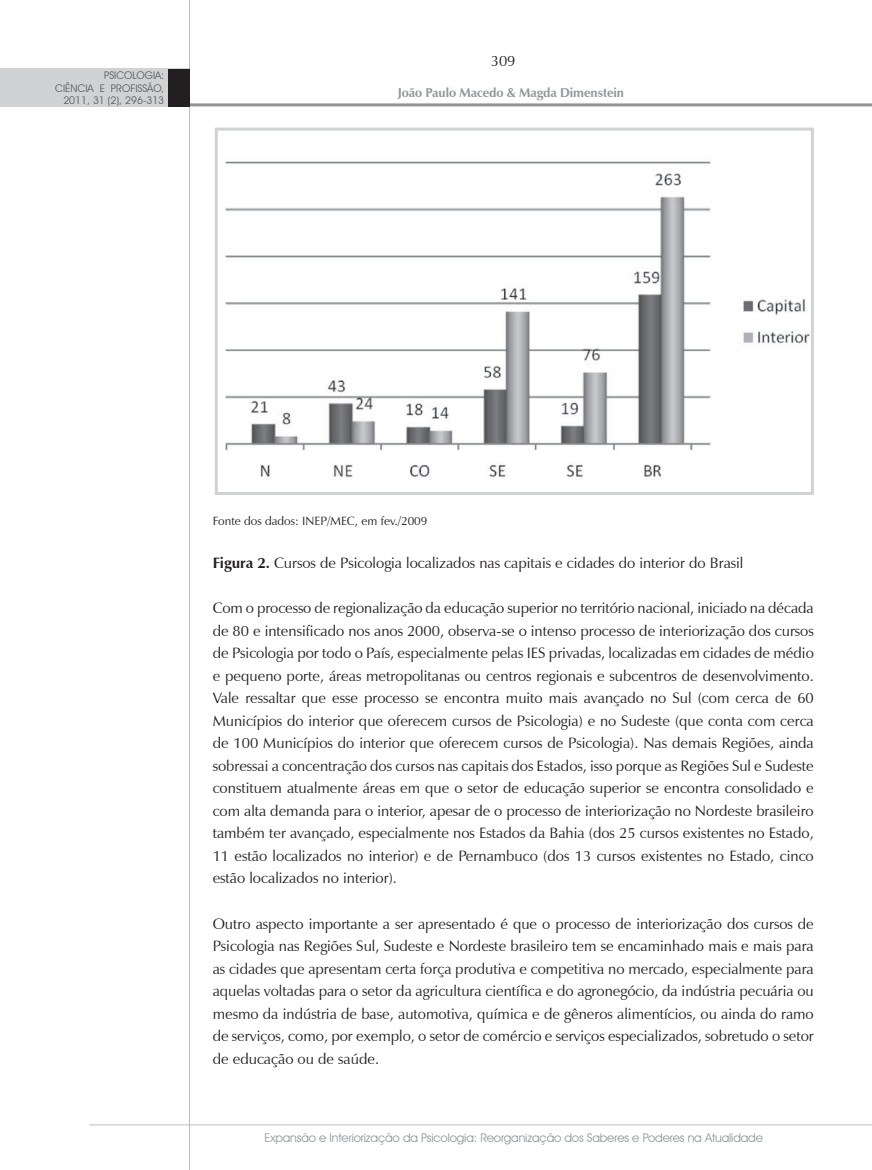
<style>
.page{position:relative;width:872px;height:1170px;background:#fff}
.page>*{position:absolute;margin:0;border:0;box-sizing:border-box;transform-origin:0 0}
.t1{font:15px/22.5px "Zapf Humanist 601 BT";color:#231f20;text-align:justify}
.t2{font:700 12.75px "Zapf Humanist 601 BT";letter-spacing:-.01em;color:#939598}
.t3{font:12px "Avant Garde IT Cby BT";letter-spacing:-.01em;color:#939598}
.t4{font:12px "Zapf Humanist 601 BT";color:#231f20}
.t5{font:10.5px/12.6px "Avant Garde IT Cby BT";color:#57585a;text-align:right}
.s1{font-weight:700}
</style>
<div class="page">
<hr style="left:189px;top:0;width:1px;height:1169px;background:#bcbdc0">
<hr style="left:56px;top:103px;width:816px;height:3px;background:#939598">
<div style="left:0;top:68px;width:189px;height:39px;background:#d1d2d4"></div>
<div style="left:168px;top:69px;width:21px;height:37px;background:#231f20"></div>
<hr style="left:89px;top:1124px;width:783px;height:1px;background:#bcbdc0">
<img style="left:225px;top:142px;width:585px;height:354px">
<div style="left:215px;top:128px;width:599px;height:367px;border:3px solid #d1d2d4"></div>
<p class="t5" style="left:55px;top:69px;width:110px">PSICOLOGIA:<br>CIÊNCIA E PROFISSÃO,<br>2011, 31 (2), 296-313</p>
<p class="t1" style="left:491px;top:50px;width:26px">309</p>
<p class="t2" style="left:398px;top:85px;width:228px">João Paulo Macedo &amp; Magda Dimenstein</p>
<p class="t4" style="left:213px;top:513px;width:216px">Fonte dos dados: INEP/MEC, em fev./2009</p>
<p class="t1" style="left:213px;top:552px;width:532px"><span class="s1">Figura 2.</span> Cursos de Psicologia localizados nas capitais e cidades do interior do Brasil</p>
<p class="t1" style="left:213px;top:597px;width:602px">Com o processo de regionalização da educação superior no território nacional, iniciado na década de 80 e intensificado nos anos 2000, observa-se o intenso processo de interiorização dos cursos de Psicologia por todo o País, especialmente pelas IES privadas, localizadas em cidades de médio e pequeno porte, áreas metropolitanas ou centros regionais e subcentros de desenvolvimento.<br>Vale ressaltar que esse processo se encontra muito mais avançado no Sul (com cerca de 60<br>Municípios do interior que oferecem cursos de Psicologia) e no Sudeste (que conta com cerca de 100 Municípios do interior que oferecem cursos de Psicologia). Nas demais Regiões, ainda sobressai a concentração dos cursos nas capitais dos Estados, isso porque as Regiões Sul e Sudeste constituem atualmente áreas em que o setor de educação superior se encontra consolidado e com alta demanda para o interior, apesar de o processo de interiorização no Nordeste brasileiro também ter avançado, especialmente nos Estados da Bahia (dos 25 cursos existentes no Estado, 11 estão localizados no interior) e de Pernambuco (dos 13 cursos existentes no Estado, cinco estão localizados no interior).</p>
<p class="t1" style="left:213px;top:912px;width:602px">Outro aspecto importante a ser apresentado é que o processo de interiorização dos cursos de Psicologia nas Regiões Sul, Sudeste e Nordeste brasileiro tem se encaminhado mais e mais para as cidades que apresentam certa força produtiva e competitiva no mercado, especialmente para aquelas voltadas para o setor da agricultura científica e do agronegócio, da indústria pecuária ou mesmo da indústria de base, automotiva, química e de gêneros alimentícios, ou ainda do ramo de serviços, como, por exemplo, o setor de comércio e serviços especializados, sobretudo o setor de educação ou de saúde.</p>
<p class="t3" style="left:264px;top:1130px;width:500px">Expansão e Interiorização da Psicologia: Reorganização dos Saberes e Poderes na Atualidade</p>
</div>
